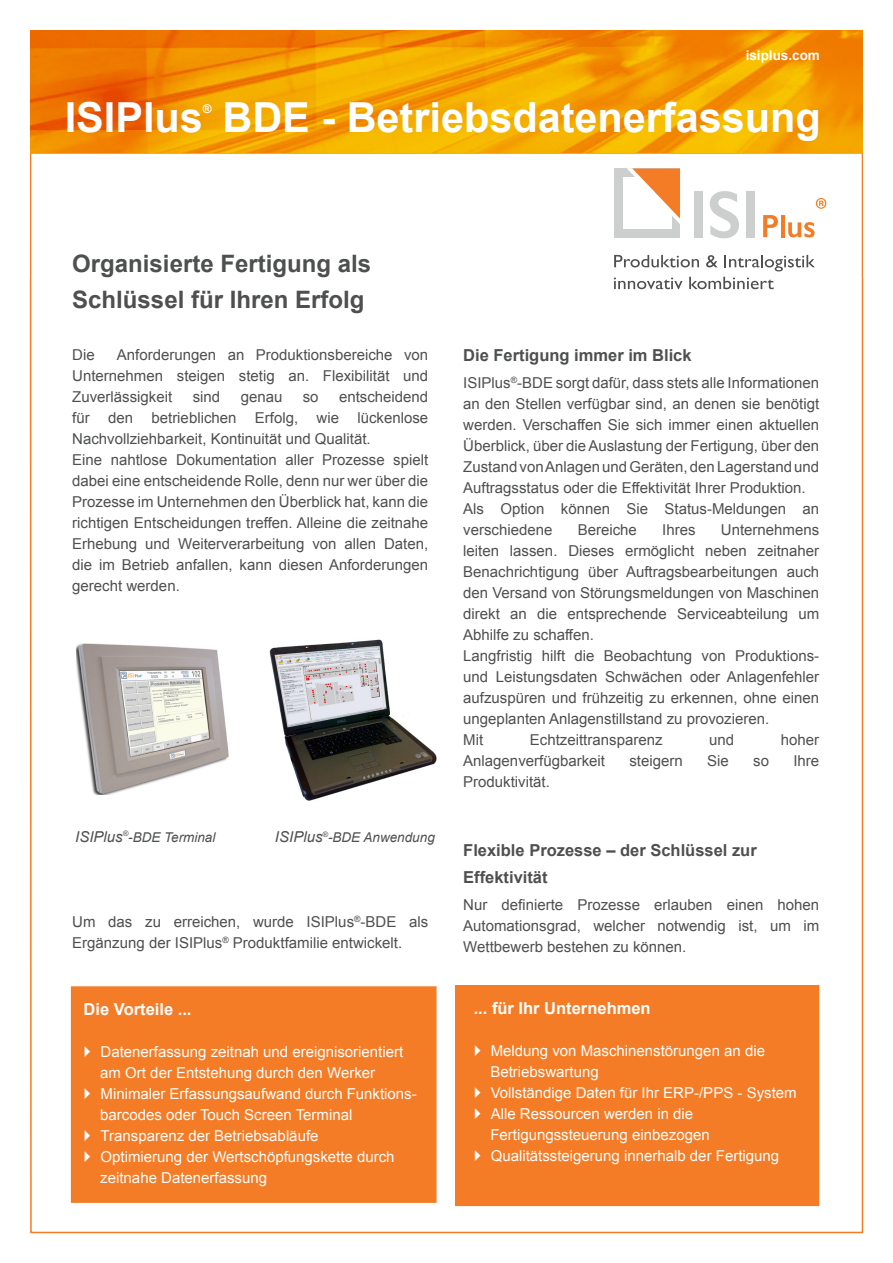
<style>
.page{position:relative;width:893px;height:1263px;background:#fff}
.page>*{position:absolute;margin:0;border:0;box-sizing:border-box;transform-origin:0 0}
.Überschrift_Flyer{font:700 41.4px "Arial";color:#fff}
.Überschrift_1{font:700 24px/36px "Arial";color:#4e4f4f}
.Überschrift_2{font:700 16.5px/27px "Arial";color:#4e4f4f}
.Überschrift_2-2{font:700 16.5px "Arial";color:#fff}
.Absatz{font:15px/21px "Arial";color:#4e4f4f;text-align:justify}
.Listen{font:15px/21px "Arial";color:#fff}
.Listen_copy{font:15px/21px "Arial";color:#fff}
.Bild_Titel{font:italic 13.5px "Arial";color:#4e4f4f}
.Link_Flyer{font:700 13.5px "Arial";color:#fff}
.Überschrift_Flyer-2{font:700 12px "Arial";color:#fff}
.s1{font-size:15px}
</style>
<div class="page">
<div style="left:614px;top:168px;width:66px;height:70px;background:#cdcece"></div>
<div style="left:623px;top:177px;width:49px;height:52px;background:#fff"></div>
<svg style="left:627px;top:168px;width:53px;height:56px"></svg>
<div style="left:694px;top:192px;width:8px;height:46px;background:#cdcece"></div>
<svg style="left:710px;top:191px;width:29px;height:47px"></svg>
<div style="left:747px;top:192px;width:8px;height:46px;background:#cdcece"></div>
<svg style="left:763px;top:215px;width:15px;height:22px"></svg>
<hr style="left:781px;top:215px;width:3px;height:22px;background:#f47c26">
<svg style="left:788px;top:222px;width:27px;height:15px"></svg>
<svg style="left:614px;top:255px;width:85px;height:12px"></svg>
<svg style="left:706px;top:255px;width:11px;height:12px"></svg>
<svg style="left:724px;top:255px;width:91px;height:16px"></svg>
<svg style="left:614px;top:277px;width:69px;height:12px"></svg>
<svg style="left:689px;top:277px;width:85px;height:12px"></svg>
<svg style="left:816px;top:198px;width:10px;height:11px"></svg>
<div style="left:455px;top:985px;width:364px;height:221px;background:#f47c26"></div>
<div style="left:71px;top:986px;width:366px;height:217px;background:#f47c26;border:2px solid #f47c26"></div>
<img style="left:30px;top:30px;width:833px;height:124px">
<img style="left:269px;top:639px;width:168px;height:162px">
<img style="left:76px;top:643px;width:153px;height:151px">
<p class="Link_Flyer" style="left:746px;top:46px;width:76px">isiplus.com</p>
<p class="Überschrift_Flyer" style="left:65px;top:90px;width:140px">ISIPlus</p>
<p class="Überschrift_Flyer-2" style="left:203px;top:100px;width:10px">®</p>
<p class="Überschrift_Flyer" style="left:222px;top:90px;width:600px">BDE - Betriebsdatenerfassung</p>
<p class="Überschrift_1" style="left:72px;top:246px;width:300px">Organisierte Fertigung als<br>Schlüssel für Ihren Erfolg</p>
<p class="Absatz" style="left:72px;top:345px;width:357px;text-indent:45px">Anforderungen an Produktionsbereiche von Unternehmen steigen stetig an. Flexibilität und Zuverlässigkeit</p>
<p class="Absatz" style="left:72px;top:345px;width:24px">Die</p>
<p class="Absatz" style="left:72px;top:387px;width:357px;text-indent:267px">entscheidend für den betrieblichen Erfolg, wie lückenlose Nachvollziehbarkeit, Kontinuität und Qualität.</p>
<p class="Absatz" style="left:72px;top:450px;width:357px">Eine nahtlose Dokumentation aller Prozesse spielt dabei eine entscheidende Rolle, denn nur wer über die Prozesse im Unternehmen den Überblick hat, kann die richtigen Entscheidungen treffen. Alleine die zeitnahe Erhebung und Weiterverarbeitung von allen Daten, die im Betrieb anfallen, kann diesen Anforderungen gerecht werden.</p>
<p class="Absatz" style="left:193px;top:387px;width:29px">sind</p>
<p class="Absatz" style="left:241px;top:387px;width:43px">genau</p>
<p class="Absatz" style="left:303px;top:387px;width:17px">so</p>
<p class="Bild_Titel" style="left:75px;top:828px;width:142px"><span class="s1">ISIPlus</span><sup>®</sup>-BDE Terminal</p>
<p class="Bild_Titel" style="left:275px;top:828px;width:161px"><span class="s1">ISIPlus</span><sup>®</sup>-BDE Anwendung</p>
<p class="Absatz" style="left:72px;top:912px;width:357px">Um das zu erreichen, wurde ISIPlus<sup>®</sup>-BDE als<br>Ergänzung der ISIPlus<sup>®</sup> Produktfamilie entwickelt.</p>
<p class="Überschrift_2-2" style="left:84px;top:998px;width:109px">Die Vorteile ...</p>
<p class="Listen" style="left:100px;top:1042px;width:304px">Datenerfassung zeitnah und ereignisorientiert am Ort der Entstehung durch den Werker</p>
<p class="Listen" style="left:100px;top:1084px;width:318px">Minimaler Erfassungsaufwand durch Funktions&shy;barcodes oder Touch Screen Terminal</p>
<p class="Listen" style="left:101px;top:1126px;width:219px">Transparenz der Betriebsabläufe</p>
<p class="Listen" style="left:100px;top:1147px;width:296px">Optimierung der Wertschöpfungskette durch zeitnahe Datenerfassung</p>
<p class="Überschrift_2" style="left:463px;top:343px;width:230px">Die Fertigung immer im Blick</p>
<p class="Absatz" style="left:463px;top:373px;width:357px">ISIPlus<sup>®</sup>-BDE sorgt dafür, dass stets alle Informationen an den Stellen verfügbar sind, an denen sie benötigt werden. Verschaffen Sie sich immer einen aktuellen Überblick, über die Auslastung der Fertigung, über den Zustand von Anlagen und Geräten, den Lagerstand und Auftragsstatus oder die Effektivität Ihrer Produktion.</p>
<p class="Absatz" style="left:463px;top:499px;width:357px">Als Option können Sie Status-Meldungen an verschiedene</p>
<p class="Absatz" style="left:463px;top:520px;width:357px;text-indent:258px">Unternehmens leiten lassen. Dieses ermöglicht neben zeitnaher Benachrichtigung über Auftragsbearbeitungen auch den Versand von Störungsmeldungen von Maschinen direkt an die entsprechende Serviceabteilung um Abhilfe zu schaffen.</p>
<p class="Absatz" style="left:463px;top:646px;width:357px">Langfristig hilft die Beobachtung von Produktions&shy;und Leistungsdaten Schwächen oder Anlagenfehler aufzuspüren und frühzeitig zu erkennen, ohne einen ungeplanten Anlagenstillstand zu provozieren.</p>
<p class="Absatz" style="left:463px;top:730px;width:21px">Mit</p>
<p class="Absatz" style="left:530px;top:730px;width:134px">Echtzeittransparenz</p>
<p class="Absatz" style="left:709px;top:730px;width:27px">und</p>
<p class="Absatz" style="left:781px;top:730px;width:40px">hoher</p>
<p class="Absatz" style="left:463px;top:751px;width:143px">Anlagenverfügbarkeit</p>
<p class="Absatz" style="left:629px;top:751px;width:55px">steigern</p>
<p class="Absatz" style="left:707px;top:751px;width:23px">Sie</p>
<p class="Absatz" style="left:753px;top:751px;width:17px">so</p>
<p class="Absatz" style="left:793px;top:751px;width:27px">Ihre</p>
<p class="Absatz" style="left:463px;top:772px;width:88px">Produktivität.</p>
<p class="Absatz" style="left:578px;top:520px;width:61px">Bereiche</p>
<p class="Absatz" style="left:662px;top:520px;width:35px">Ihres</p>
<p class="Überschrift_2" style="left:463px;top:838px;width:295px">Flexible Prozesse – der Schlüssel zur<br>Effektivität</p>
<p class="Absatz" style="left:463px;top:895px;width:357px">Nur definierte Prozesse erlauben einen hohen Automationsgrad, welcher notwendig ist, um im Wettbewerb bestehen zu können.</p>
<p class="Überschrift_2-2" style="left:474px;top:997px;width:178px">... für Ihr Unternehmen</p>
<p class="Listen_copy" style="left:490px;top:1041px;width:276px">Meldung von Maschinenstörungen an die<br>Betriebswartung</p>
<p class="Listen" style="left:491px;top:1083px;width:307px">Vollständige Daten für Ihr ERP-/PPS - System</p>
<p class="Listen" style="left:490px;top:1104px;width:221px">Alle Ressourcen werden in die<br>Fertigungssteuerung einbezogen</p>
<p class="Listen" style="left:491px;top:1146px;width:290px">Qualitätssteigerung innerhalb der Fertigung</p>
</div>
